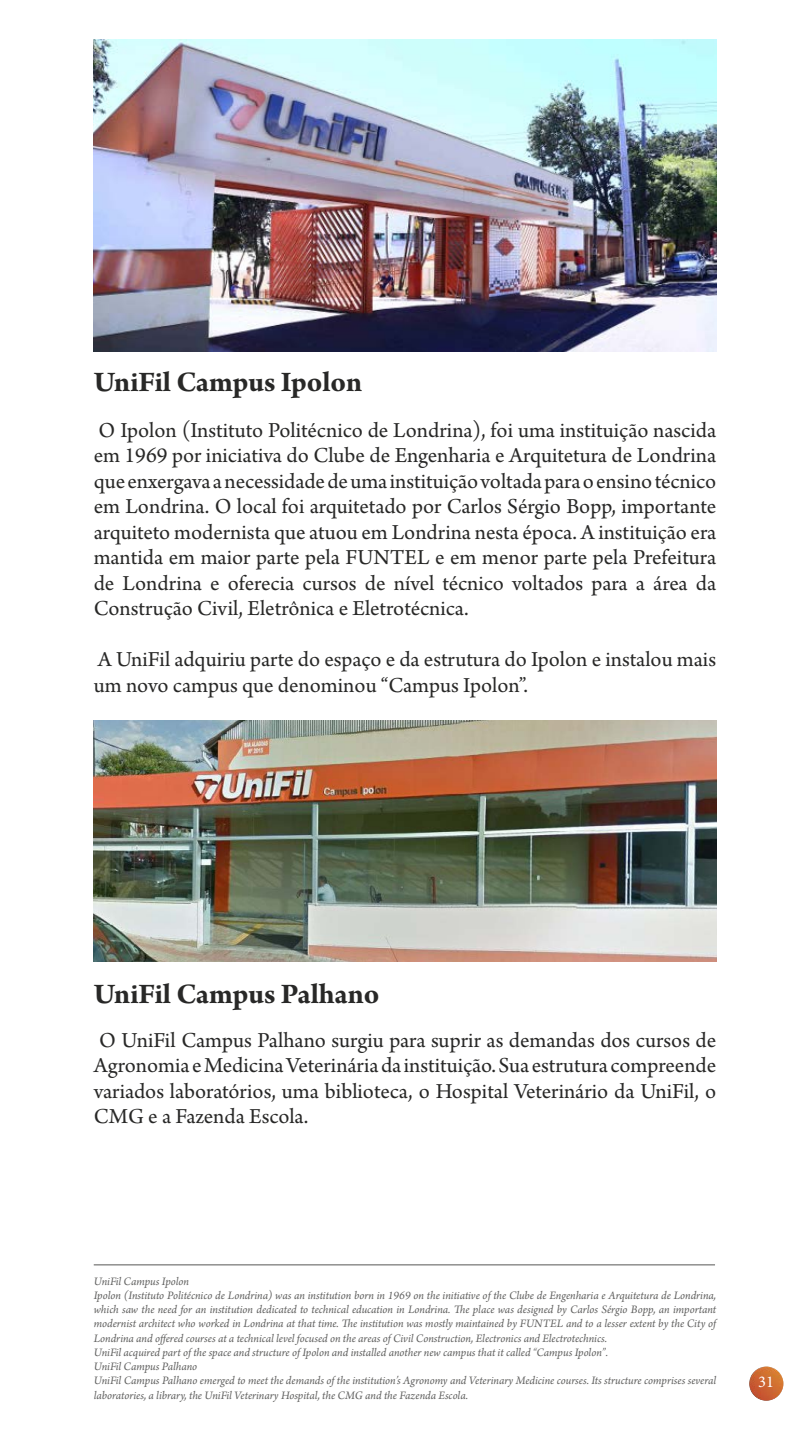
<style>
.page{position:relative;width:810px;height:1440px;background:#fff}
.page>*{position:absolute;margin:0;border:0;box-sizing:border-box;transform-origin:0 0}
.t1{font:700 30px "Arno Pro";letter-spacing:-.005em;color:#282827}
.t2{font:22.5px/25.5px "Arno Pro";color:#282827;text-align:justify}
.t3{font:16.5px "Minion Pro";color:#fff}
.t4{font:italic 12px/14.2px "Arno Pro";letter-spacing:-.005em;color:#616160}
</style>
<div class="page">
<img style="left:94px;top:39px;width:622px;height:312px">
<img style="left:749px;top:1366px;width:34px;height:35px;border-radius:17px">
<hr style="left:94px;top:1264px;width:621px;height:1px;background:#575756">
<img style="left:94px;top:720px;width:622px;height:242px">
<h1 class="t1" style="left:94px;top:364px;width:270px">UniFil Campus Ipolon</h1>
<p class="t2" style="left:94px;top:418px;width:624px">O Ipolon (Instituto Politécnico de Londrina), foi uma instituição nascida em 1969 por iniciativa do Clube de Engenharia e Arquitetura de Londrina que enxergava a necessidade de uma instituição voltada para o ensino técnico em Londrina. O local foi arquitetado por Carlos Sérgio Bopp, importante arquiteto modernista que atuou em Londrina nesta época. A instituição era mantida em maior parte pela FUNTEL e em menor parte pela Prefeitura de Londrina e oferecia cursos de nível técnico voltados para a área da Construção Civil, Eletrônica e Eletrotécnica.</p>
<h2 class="t2" style="left:94px;top:648px;width:624px">A UniFil adquiriu parte do espaço e da estrutura do Ipolon e instalou mais um novo campus que denominou “Campus Ipolon”.</h2>
<h1 class="t1" style="left:94px;top:977px;width:287px">UniFil Campus Palhano</h1>
<p class="t2" style="left:94px;top:1029px;width:624px">O UniFil Campus Palhano surgiu para suprir as demandas dos cursos de Agronomia e Medicina Veterinária da instituição. Sua estrutura compreende variados laboratórios, uma biblioteca, o Hospital Veterinário da UniFil, o CMG e a Fazenda Escola.</p>
<p class="t4" style="left:94px;top:1275px;width:624px">UniFil Campus Ipolon<br>Ipolon (Instituto Politécnico de Londrina) was an institution born in 1969 on the initiative of the Clube de Engenharia e Arquitetura de Londrina, which saw the need for an institution dedicated to technical education in Londrina. The place was designed by Carlos Sérgio Bopp, an important modernist architect who worked in Londrina at that time. The institution was mostly maintained by FUNTEL and to a lesser extent by the City of Londrina and offered courses at a technical level focused on the areas of Civil Construction, Electronics and Electrotechnics.<br>UniFil acquired part of the space and structure of Ipolon and installed another new campus that it called “Campus Ipolon”.<br>UniFil Campus Palhano<br>UniFil Campus Palhano emerged to meet the demands of the institution’s Agronomy and Veterinary Medicine courses. Its structure comprises several laboratories, a library, the UniFil Veterinary Hospital, the CMG and the Fazenda Escola.</p>
<h3 class="t3" style="left:758px;top:1371px;width:17px">31</h3>
</div>
